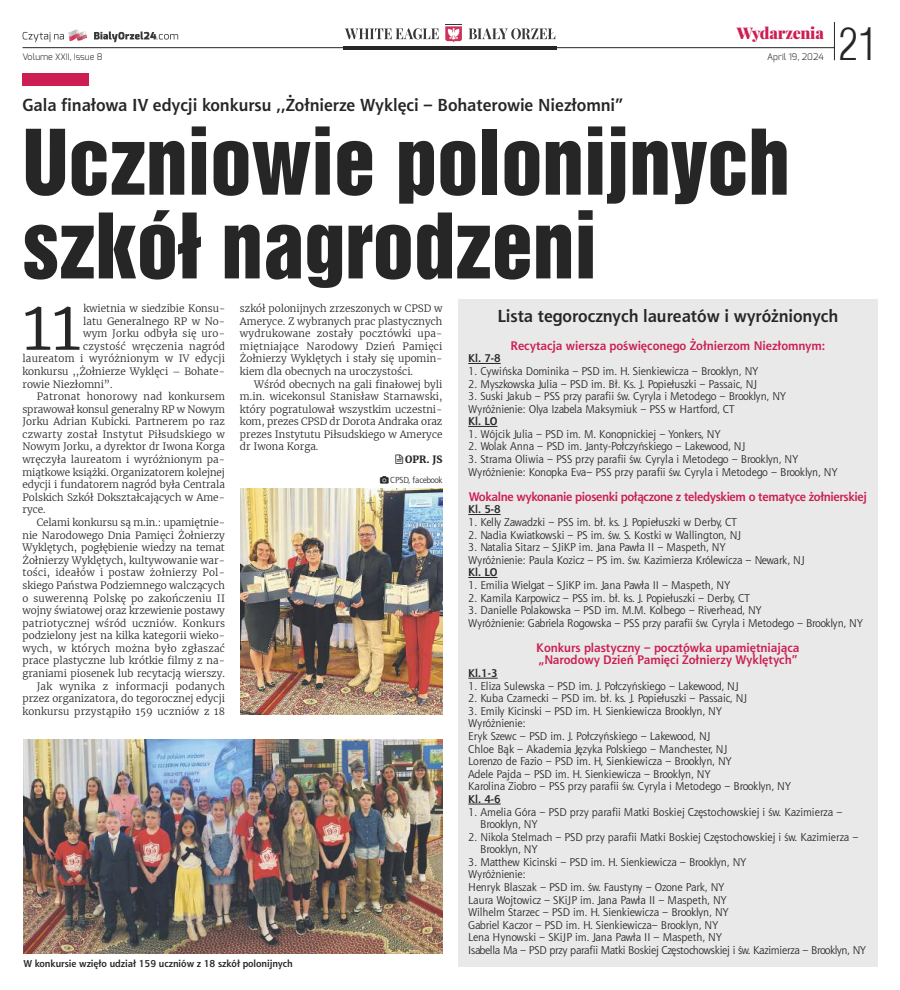
<style>
.page{position:relative;width:900px;height:990px;background:#fff}
.page>*{position:absolute;margin:0;border:0;box-sizing:border-box;transform-origin:0 0}
.t1{font:82.5px/83.8px "Switzerland Inserat";color:#272627}
.t2{font:300 68.38px "Merriweather";color:#272627}
.t3{font:300 43.62px "Switzerland Cond";color:#272627}
.t4{font:700 17.5px "Aerton EFN";color:#272627}
.t5{font:900 15.62px "Playfair Display";letter-spacing:-.015em;color:#cc1e52}
.t6{font:700 12.5px/12.6px "Aerton EFN";color:#cc1e52}
.t7{font:700 12.5px "Aerton EFN";letter-spacing:-.025em;color:#cc1e52}
.t8{font:11.25px/12.6px "Aerton EFN";color:#272627}
.t9{font:700 11.25px "Aerton EFN";color:#272627}
.t10{font:300 10px/12.6px "Merriweather";color:#272627;text-align:justify}
.t11{font:300 10px "Merriweather";letter-spacing:.02em;color:#272627}
.t12{font:700 10px "Aerton EFN";color:#272627}
.t13{font:700 10px "Merriweather";color:#272627}
.t14{font:300 9px "Exo";color:#272627}
.t15{font:8.75px "Aerton EFN";letter-spacing:-.01em;color:#272627}
</style>
<div class="page">
<div style="left:22px;top:73px;width:67px;height:12px;background:#cc1e52"></div>
<div style="left:458px;top:299px;width:420px;height:667px;background:#e9e9e9"></div>
<hr style="left:468px;top:363px;width:33px;height:1px;background:#272627">
<svg style="left:468px;top:426px;width:29px;height:1px"></svg>
<hr style="left:468px;top:514px;width:33px;height:1px;background:#272627">
<svg style="left:468px;top:577px;width:29px;height:1px"></svg>
<hr style="left:468px;top:678px;width:30px;height:1px;background:#272627">
<hr style="left:468px;top:804px;width:33px;height:1px;background:#272627">
<img style="left:23px;top:740px;width:420px;height:214px">
<img style="left:240px;top:488px;width:203px;height:227px">
<hr style="left:343px;top:46px;width:214px;height:3px;background:#272627">
<hr style="left:834px;top:22px;width:1px;height:38px;background:#272627">
<svg style="left:23px;top:30px;width:64px;height:12px"></svg>
<svg style="left:94px;top:31px;width:84px;height:11px"></svg>
<svg style="left:345px;top:28px;width:94px;height:11px"></svg>
<svg style="left:469px;top:28px;width:86px;height:11px"></svg>
<svg style="left:445px;top:26px;width:17px;height:16px"></svg>
<hr style="left:22px;top:47px;width:813px;height:1px;background:#272627">
<h3 class="t5" style="left:737px;top:25px;width:89px">Wydarzenia</h3>
<p class="t14" style="left:22px;top:51px;width:81px">Volume XXII, Issue 8</p>
<p class="t14" style="left:767px;top:51px;width:58px">April 19, 2024</p>
<h3 class="t3" style="left:839px;top:19px;width:40px">21</h3>
<h3 class="t4" style="left:23px;top:98px;width:602px">Gala finałowa IV edycji konkursu ,,Żołnierze Wyklęci – Bohaterowie Niezłomni”</h3>
<h1 class="t1" style="left:23px;top:120px;width:769px">Uczniowie polonijnych szkół nagrodzeni</h1>
<h3 class="t4" style="left:498px;top:309px;width:342px">Lista tegorocznych laureatów i wyróżnionych</h3>
<p class="t6" style="left:510px;top:340px;width:316px">Recytacja wiersza poświęconego Żołnierzom Niezłomnym:</p>
<p class="t9" style="left:468px;top:354px;width:34px">Kl. 7-8</p>
<p class="t8" style="left:468px;top:366px;width:292px">1. Cywińska Dominika – PSD im. H. Sienkiewicza – Brooklyn, NY</p>
<p class="t8" style="left:468px;top:378px;width:291px">2. Myszkowska Julia – PSD im. Bł. Ks. J. Popiełuszki – Passaic, NJ</p>
<p class="t8" style="left:468px;top:391px;width:319px">3. Suski Jakub – PSS przy parafii św. Cyryla i Metodego – Brooklyn, NY<br>Wyróżnienie: Olya Izabela Maksymiuk – PSS w Hartford, CT</p>
<p class="t9" style="left:468px;top:417px;width:31px">Kl. LO</p>
<p class="t8" style="left:468px;top:429px;width:254px">1. Wójcik Julia – PSD im. M. Konopnickiej – Yonkers, NY</p>
<p class="t8" style="left:468px;top:441px;width:279px">2. Wolak Anna – PSD im. Janty-Połczyńskiego – Lakewood, NJ</p>
<p class="t8" style="left:468px;top:454px;width:371px">3. Strama Oliwia – PSS przy parafii św. Cyryla i Metodego – Brooklyn, NY<br>Wyróżnienie: Konopka Eva– PSS przy parafii św. Cyryla i Metodego – Brooklyn, NY</p>
<p class="t7" style="left:469px;top:492px;width:400px">Wokalne wykonanie piosenki połączone z teledyskiem o tematyce żołnierskiej</p>
<p class="t9" style="left:468px;top:505px;width:34px">Kl. 5-8</p>
<p class="t8" style="left:468px;top:517px;width:270px">1. Kelly Zawadzki – PSS im. bł. ks. J. Popiełuszki w Derby, CT</p>
<p class="t8" style="left:468px;top:529px;width:275px">2. Nadia Kwiatkowski – PS im. św. S. Kostki w Wallington, NJ</p>
<p class="t8" style="left:468px;top:542px;width:338px">3. Natalia Sitarz – SJiKP im. Jana Pawła II – Maspeth, NY<br>Wyróżnienie: Paula Kozicz – PS im. św. Kazimierza Królewicza – Newark, NJ</p>
<p class="t9" style="left:468px;top:568px;width:31px">Kl. LO</p>
<p class="t8" style="left:468px;top:580px;width:263px">1. Emilia Wielgat – SJiKP im. Jana Pawła II – Maspeth, NY</p>
<p class="t8" style="left:468px;top:592px;width:283px">2. Kamila Karpowicz – PSS im. bł. ks. J. Popiełuszki – Derby, CT</p>
<p class="t8" style="left:468px;top:605px;width:396px">3. Danielle Polakowska – PSD im. M.M. Kolbego – Riverhead, NY<br>Wyróżnienie: Gabriela Rogowska – PSS przy parafii św. Cyryla i Metodego – Brooklyn, NY</p>
<p class="t6" style="left:536px;top:642px;width:265px">Konkurs plastyczny – pocztówka upamiętniająca „Narodowy Dzień Pamięci Żołnierzy Wyklętych”</p>
<p class="t9" style="left:468px;top:669px;width:31px">Kl.1-3</p>
<p class="t8" style="left:468px;top:680px;width:272px">1. Eliza Sulewska – PSD im. J. Połczyńskiego – Lakewood, NJ</p>
<p class="t8" style="left:468px;top:693px;width:281px">2. Kuba Czarnecki – PSD im. bł. ks. J. Popiełuszki – Passaic, NJ</p>
<p class="t8" style="left:468px;top:706px;width:324px">3. Emily Kicinski – PSD im. H. Sienkiewicza Brooklyn, NY<br>Wyróżnienie:<br>Eryk Szewc – PSD im. J. Połczyńskiego – Lakewood, NJ<br>Chloe Bąk – Akademia Języka Polskiego – Manchester, NJ<br>Lorenzo de Fazio – PSD im. H, Sienkiewicza – Brooklyn, NY<br>Adele Pajda – PSD im. H. Sienkiewicza – Brooklyn, NY<br>Karolina Ziobro – PSS przy parafii św. Cyryla i Metodego – Brooklyn, NY</p>
<p class="t9" style="left:468px;top:795px;width:34px">Kl. 4-6</p>
<p class="t8" style="left:480px;top:806px;width:364px;text-indent:-12px">1. Amelia Góra – PSD przy parafii Matki Boskiej Częstochowskiej i św. Kazimierza –<br>Brooklyn, NY</p>
<p class="t8" style="left:480px;top:831px;width:380px;text-indent:-12px">2. Nikola Stelmach – PSD przy parafii Matki Boskiej Częstochowskiej i św. Kazimierza –<br>Brooklyn, NY</p>
<p class="t8" style="left:468px;top:857px;width:399px">3. Matthew Kicinski – PSD im. H. Sienkiewicza – Brooklyn, NY<br>Wyróżnienie:<br>Henryk Blaszak – PSD im. św. Faustyny – Ozone Park, NY<br>Laura Wojtowicz – SKiJP im. Jana Pawła II – Maspeth, NY<br>Wilhelm Starzec – PSD im. H. Sienkiewicza – Brooklyn, NY<br>Gabriel Kaczor – PSD im. H. Sienkiewicza– Brooklyn, NY<br>Lena Hynowski – SKiJP im. Jana Pawła II – Maspeth, NY<br>Isabella Ma – PSD przy parafii Matki Boskiej Częstochowskiej i św. Kazimierza – Brooklyn, NY</p>
<p class="t12" style="left:23px;top:959px;width:271px">W konkursie wzięło udział 159 uczniów z 18 szkół polonijnych</p>
<p class="t10" style="left:240px;top:302px;width:204px">szkół polonijnych zrzeszonych w CPSD w Ameryce. Z wybranych prac plastycznych wydrukowane zostały pocztówki upa&shy;miętniające Narodowy Dzień Pamięci Żołnierzy Wyklętych i stały się upomin&shy;kiem dla obecnych na uroczystości.</p>
<p class="t10" style="left:240px;top:378px;width:204px;text-indent:14px">Wśród obecnych na gali finałowej byli m.in. wicekonsul Stanisław Starnawski, który pogratulował wszystkim uczestni&shy;kom, prezes CPSD dr Dorota Andraka oraz prezes Instytutu Piłsudskiego w Ameryce dr Iwona Korga.</p>
<p class="t13" style="left:405px;top:453px;width:39px">OPR. JS</p>
<h2 class="t2" style="left:22px;top:283px;width:60px">11</h2>
<p class="t10" style="left:83px;top:302px;width:143px">kwietnia w siedzibie Konsu-</p>
<p class="t10" style="left:83px;top:315px;width:143px">latu Generalnego RP w No-</p>
<p class="t11" style="left:83px;top:327px;width:143px">wym Jorku odbyła się uro-</p>
<p class="t11" style="left:83px;top:340px;width:143px">czystość wręczenia nagród</p>
<p class="t11" style="left:22px;top:353px;width:204px">laureatom i wyróżnionym w IV edycji</p>
<p class="t10" style="left:22px;top:365px;width:204px">konkursu ,,Żołnierze Wyklęci – Bohate-</p>
<p class="t10" style="left:22px;top:378px;width:92px">rowie Niezłomni”.</p>
<p class="t11" style="left:37px;top:390px;width:190px">Patronat honorowy nad konkursem</p>
<p class="t10" style="left:22px;top:403px;width:204px">sprawował konsul generalny RP w Nowym</p>
<p class="t10" style="left:22px;top:415px;width:204px">Jorku Adrian Kubicki. Partnerem po raz</p>
<p class="t11" style="left:22px;top:428px;width:204px">czwarty został Instytut Piłsudskiego w</p>
<p class="t10" style="left:22px;top:441px;width:204px">Nowym Jorku, a dyrektor dr Iwona Korga</p>
<p class="t10" style="left:22px;top:453px;width:204px">wręczyła laureatom i wyróżnionym pa-</p>
<p class="t10" style="left:22px;top:466px;width:204px">miątkowe książki. Organizatorem kolejnej</p>
<p class="t10" style="left:22px;top:478px;width:204px">edycji i fundatorem nagród była Centrala</p>
<p class="t10" style="left:22px;top:491px;width:204px">Polskich Szkół Dokształcających w Ame-</p>
<p class="t10" style="left:22px;top:504px;width:25px">ryce.</p>
<p class="t10" style="left:37px;top:516px;width:190px">Celami konkursu są m.in.: upamiętnie-</p>
<p class="t10" style="left:22px;top:529px;width:204px">nie Narodowego Dnia Pamięci Żołnierzy</p>
<p class="t10" style="left:22px;top:541px;width:204px">Wyklętych, pogłębienie wiedzy na temat</p>
<p class="t10" style="left:22px;top:554px;width:204px">Żołnierzy Wyklętych, kultywowanie war-</p>
<p class="t11" style="left:22px;top:567px;width:204px">tości, ideałów i postaw żołnierzy Pol-</p>
<p class="t10" style="left:22px;top:579px;width:204px">skiego Państwa Podziemnego walczących</p>
<p class="t11" style="left:22px;top:592px;width:204px">o suwerenną Polskę po zakończeniu II</p>
<p class="t10" style="left:22px;top:604px;width:204px">wojny światowej oraz krzewienie postawy</p>
<p class="t11" style="left:22px;top:617px;width:204px">patriotycznej wśród uczniów. Konkurs</p>
<p class="t10" style="left:22px;top:629px;width:204px">podzielony jest na kilka kategorii wieko-</p>
<p class="t11" style="left:22px;top:642px;width:204px">wych, w których można było zgłaszać</p>
<p class="t10" style="left:22px;top:655px;width:204px">prace plastyczne lub krótkie filmy z na-</p>
<p class="t10" style="left:22px;top:667px;width:204px">graniami piosenek lub recytacją wierszy.</p>
<p class="t11" style="left:37px;top:680px;width:190px">Jak wynika z informacji podanych</p>
<p class="t10" style="left:22px;top:692px;width:204px">przez organizatora, do tegorocznej edycji</p>
<p class="t10" style="left:22px;top:705px;width:204px">konkursu przystąpiło 159 uczniów z 18</p>
<p class="t15" style="left:390px;top:476px;width:54px">CPSD, facebook</p>
</div>
